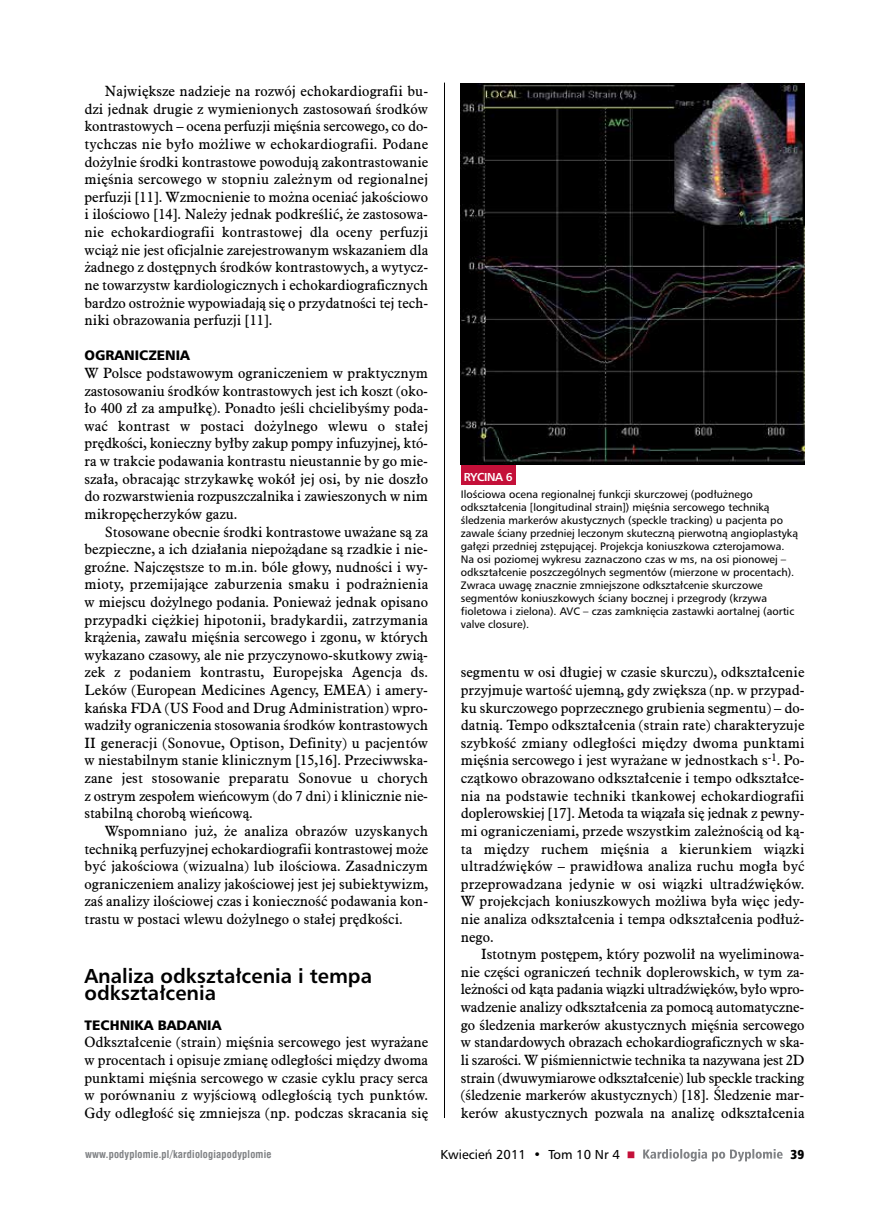
<style>
.page{position:relative;width:889px;height:1217px;background:#fff}
.page>*{position:absolute;margin:0;border:0;box-sizing:border-box;transform-origin:0 0}
.t1{font:700 20.25px/17.5px "Humnst 777 EU";color:#000}
.t2{font:14.4px/17.5px "Aldine 721 EU";color:#000;text-align:justify}
.t3{font:13.65px "Humnst 777 Blk EU";color:#000}
.t4{font:13.05px "Humnst 777 EU";color:#000}
.t5{font:13.05px "Humnst 777 X Blk Cn EU";color:#000}
.t6{font:700 11.55px "Humnst 777 EU";letter-spacing:-.03em;color:#fff}
.t7{font:10.8px/13px "Humnst 777 EU";color:#000}
.t8{font:700 10.5px "Swis 721 Cn EU";letter-spacing:.02em;color:#808285}
</style>
<div class="page">
<svg style="left:444px;top:82px;width:361px;height:1080px"></svg>
<svg style="left:628px;top:1150px;width:6px;height:7px"></svg>
<p class="t2" style="left:84px;top:83px;width:345px;text-indent:20px">Największe nadzieje na rozwój echokardiografii bu&shy;dzi jednak drugie z wymienionych zastosowań środków kontrastowych – ocena perfuzji mięśnia sercowego, co do&shy;tychczas nie było możliwe w echokardiografii. Podane dożylnie środki kontrastowe powodują zakontrastowanie mięśnia sercowego w stopniu zależnym od regionalnej perfuzji [11]. Wzmocnienie to można oceniać jakościowo i ilościowo [14]. Należy jednak podkreślić, że zastosowa&shy;nie echokardiografii kontrastowej dla oceny perfuzji wciąż nie jest oficjalnie zarejestrowanym wskazaniem dla żadnego z dostępnych środków kontrastowych, a wytycz&shy;ne towarzystw kardiologicznych i echokardiograficznych bardzo ostrożnie wypowiadają się o przydatności tej tech&shy;niki obrazowania perfuzji [11].</p>
<p class="t3" style="left:84px;top:347px;width:107px">OGRANICZENIA</p>
<p class="t2" style="left:84px;top:365px;width:345px">W Polsce podstawowym ograniczeniem w praktycznym zastosowaniu środków kontrastowych jest ich koszt (oko&shy;ło 400 zł za ampułkę). Ponadto jeśli chcielibyśmy poda&shy;wać kontrast w postaci dożylnego wlewu o stałej prędkości, konieczny byłby zakup pompy infuzyjnej, któ&shy;ra w trakcie podawania kontrastu nieustannie by go mie&shy;szała, obracając strzykawkę wokół jej osi, by nie doszło do rozwarstwienia rozpuszczalnika i zawieszonych w nim mikropęcherzyków gazu.</p>
<p class="t2" style="left:84px;top:523px;width:345px;text-indent:20px">Stosowane obecnie środki kontrastowe uważane są za bezpieczne, a ich działania niepożądane są rzadkie i nie&shy;groźne. Najczęstsze to m.in. bóle głowy, nudności i wy&shy;mioty, przemijające zaburzenia smaku i podrażnienia w miejscu dożylnego podania. Ponieważ jednak opisano przypadki ciężkiej hipotonii, bradykardii, zatrzymania krążenia, zawału mięśnia sercowego i zgonu, w których wykazano czasowy, ale nie przyczynowo-skutkowy zwią&shy;zek z podaniem kontrastu, Europejska Agencja ds.<br>Leków (European Medicines Agency, EMEA) i amery&shy;kańska FDA (US Food and Drug Administration) wpro&shy;wadziły ograniczenia stosowania środków kontrastowych II generacji (Sonovue, Optison, Definity) u pacjentów w niestabilnym stanie klinicznym [15,16]. Przeciwwska&shy;zane jest stosowanie preparatu Sonovue u chorych z ostrym zespołem wieńcowym (do 7 dni) i klinicznie nie&shy;stabilną chorobą wieńcową.</p>
<p class="t2" style="left:84px;top:822px;width:345px;text-indent:20px">Wspomniano już, że analiza obrazów uzyskanych techniką perfuzyjnej echokardiografii kontrastowej może być jakościowa (wizualna) lub ilościowa. Zasadniczym ograniczeniem analizy jakościowej jest jej subiektywizm, zaś analizy ilościowej czas i konieczność podawania kon&shy;trastu w postaci wlewu dożylnego o stałej prędkości.</p>
<h1 class="t1" style="left:84px;top:966px;width:289px">Analiza odkształcenia i tempa odkształcenia</h1>
<p class="t3" style="left:84px;top:1015px;width:138px">TECHNIKA BADANIA</p>
<p class="t2" style="left:84px;top:1033px;width:345px">Odkształcenie (strain) mięśnia sercowego jest wyrażane w procentach i opisuje zmianę odległości między dwoma punktami mięśnia sercowego w czasie cyklu pracy serca w porównaniu z wyjściową odległością tych punktów.<br>Gdy odległość się zmniejsza (np. podczas skracania się</p>
<p class="t8" style="left:85px;top:1147px;width:188px">www.podyplomie.pl/kardiologiapodyplomie</p>
<p class="t6" style="left:464px;top:469px;width:50px">RYCINA 6</p>
<p class="t7" style="left:461px;top:487px;width:339px">Ilościowa ocena regionalnej funkcji skurczowej (podłużnego odkształcenia [longitudinal strain]) mięśnia sercowego techniką śledzenia markerów akustycznych (speckle tracking) u pacjenta po zawale ściany przedniej leczonym skuteczną pierwotną angioplastyką gałęzi przedniej zstępującej. Projekcja koniuszkowa czterojamowa.<br>Na osi poziomej wykresu zaznaczono czas w ms, na osi pionowej – odkształcenie poszczególnych segmentów (mierzone w procentach).<br>Zwraca uwagę znacznie zmniejszone odkształcenie skurczowe segmentów koniuszkowych ściany bocznej i przegrody (krzywa fioletowa i zielona). AVC – czas zamknięcia zastawki aortalnej (aortic valve closure).</p>
<p class="t2" style="left:461px;top:664px;width:345px">segmentu w osi długiej w czasie skurczu), odkształcenie przyjmuje wartość ujemną, gdy zwiększa (np. w przypad&shy;ku skurczowego poprzecznego grubienia segmentu) – do&shy;datnią. Tempo odkształcenia (strain rate) charakteryzuje szybkość zmiany odległości między dwoma punktami mięśnia sercowego i jest wyrażane w jednostkach s<sup>-1</sup>. Po&shy;czątkowo obrazowano odkształcenie i tempo odkształce&shy;nia na podstawie techniki tkankowej echokardiografii doplerowskiej [17]. Metoda ta wiązała się jednak z pewny&shy;mi ograniczeniami, przede wszystkim zależnością od ką&shy;ta między ruchem mięśnia a kierunkiem wiązki ultradźwięków – prawidłowa analiza ruchu mogła być przeprowadzana jedynie w osi wiązki ultradźwięków.<br>W projekcjach koniuszkowych możliwa była więc jedy&shy;nie analiza odkształcenia i tempa odkształcenia podłuż&shy;nego.</p>
<p class="t2" style="left:461px;top:945px;width:345px;text-indent:21px">Istotnym postępem, który pozwolił na wyeliminowa&shy;nie części ograniczeń technik doplerowskich, w tym za&shy;leżności od kąta padania wiązki ultradźwięków, było wpro&shy;wadzenie analizy odkształcenia za pomocą automatyczne&shy;go śledzenia markerów akustycznych mięśnia sercowego w standardowych obrazach echokardiograficznych w ska&shy;li szarości. W piśmiennictwie technika ta nazywana jest 2D strain (dwuwymiarowe odkształcenie) lub speckle tracking (śledzenie markerów akustycznych) [18]. Śledzenie mar&shy;kerów akustycznych pozwala na analizę odkształcenia</p>
<p class="t4" style="left:440px;top:1145px;width:181px">Kwiecień 2011 • Tom 10 Nr 4</p>
<p class="t5" style="left:790px;top:1145px;width:15px">39</p>
</div>
